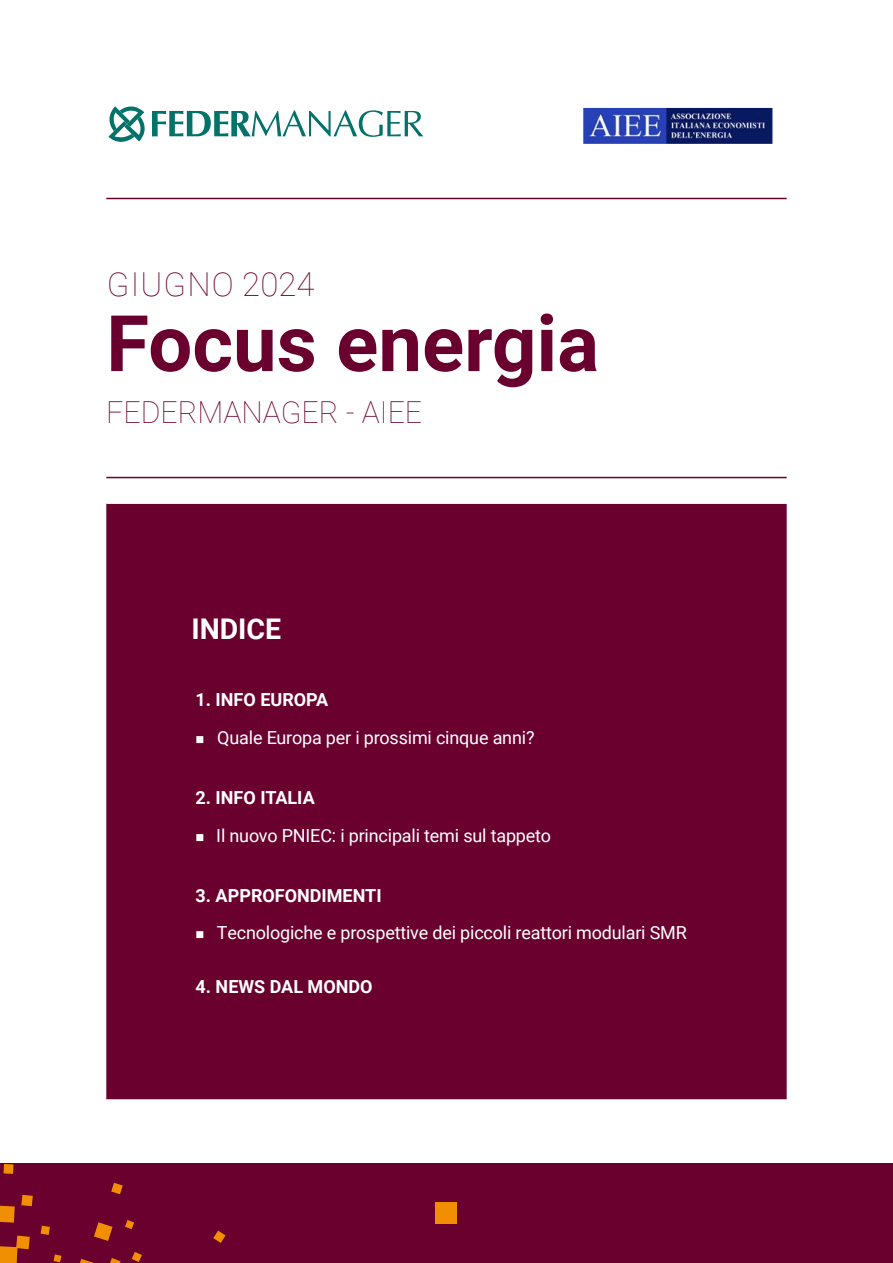
<style>
.page{position:relative;width:893px;height:1263px;background:#fff}
.page>*{position:absolute;margin:0;border:0;box-sizing:border-box;transform-origin:0 0}
.t1{font:700 78px "Roboto";color:#6a002e}
.t2{font:100 33px "Roboto";letter-spacing:.035em;color:#6a002e}
.t3{font:100 30.15px "Roboto";color:#6a002e}
.t4{font:700 28.5px "Roboto";color:#fff}
.t5{font:18px "Roboto";letter-spacing:-.01em;color:#fff}
.t6{font:700 18px "Roboto";color:#fff}
</style>
<div class="page">
<div style="left:0;top:1164px;width:893px;height:99px;background:#6a002e"></div>
<div style="left:436px;top:1203px;width:21px;height:21px;background:#f28f00"></div>
<svg style="left:0;top:1164px;width:226px;height:99px"></svg>
<div style="left:106px;top:503px;width:681px;height:596px;background:#6a002e"></div>
<hr style="left:106px;top:198px;width:681px;height:1px;background:#6a002e">
<img style="left:585px;top:109px;width:187px;height:34px">
<div style="left:582px;top:106px;width:193px;height:40px;border:2px solid #fff"></div>
<hr style="left:106px;top:477px;width:681px;height:1px;background:#6a002e">
<svg style="left:108px;top:106px;width:315px;height:36px"></svg>
<h2 class="t2" style="left:107px;top:261px;width:209px">GIUGNO 2024</h2>
<h1 class="t1" style="left:106px;top:289px;width:494px">Focus energia</h1>
<h3 class="t3" style="left:106px;top:391px;width:317px">FEDERMANAGER - AIEE</h3>
<h3 class="t4" style="left:191px;top:609px;width:91px">INDICE</h3>
<p class="t6" style="left:196px;top:687px;width:134px">1. INFO EUROPA</p>
<p class="t5" style="left:196px;top:725px;width:340px">■ Quale Europa per i prossimi cinque anni?</p>
<p class="t6" style="left:196px;top:785px;width:121px">2. INFO ITALIA</p>
<p class="t5" style="left:196px;top:822px;width:357px">■ Il nuovo PNIEC: i principali temi sul tappeto</p>
<p class="t6" style="left:196px;top:882px;width:187px">3. APPROFONDIMENTI</p>
<p class="t5" style="left:196px;top:920px;width:493px">■ Tecnologiche e prospettive dei piccoli reattori modulari SMR</p>
<p class="t6" style="left:196px;top:974px;width:179px">4. NEWS DAL MONDO</p>
</div>
